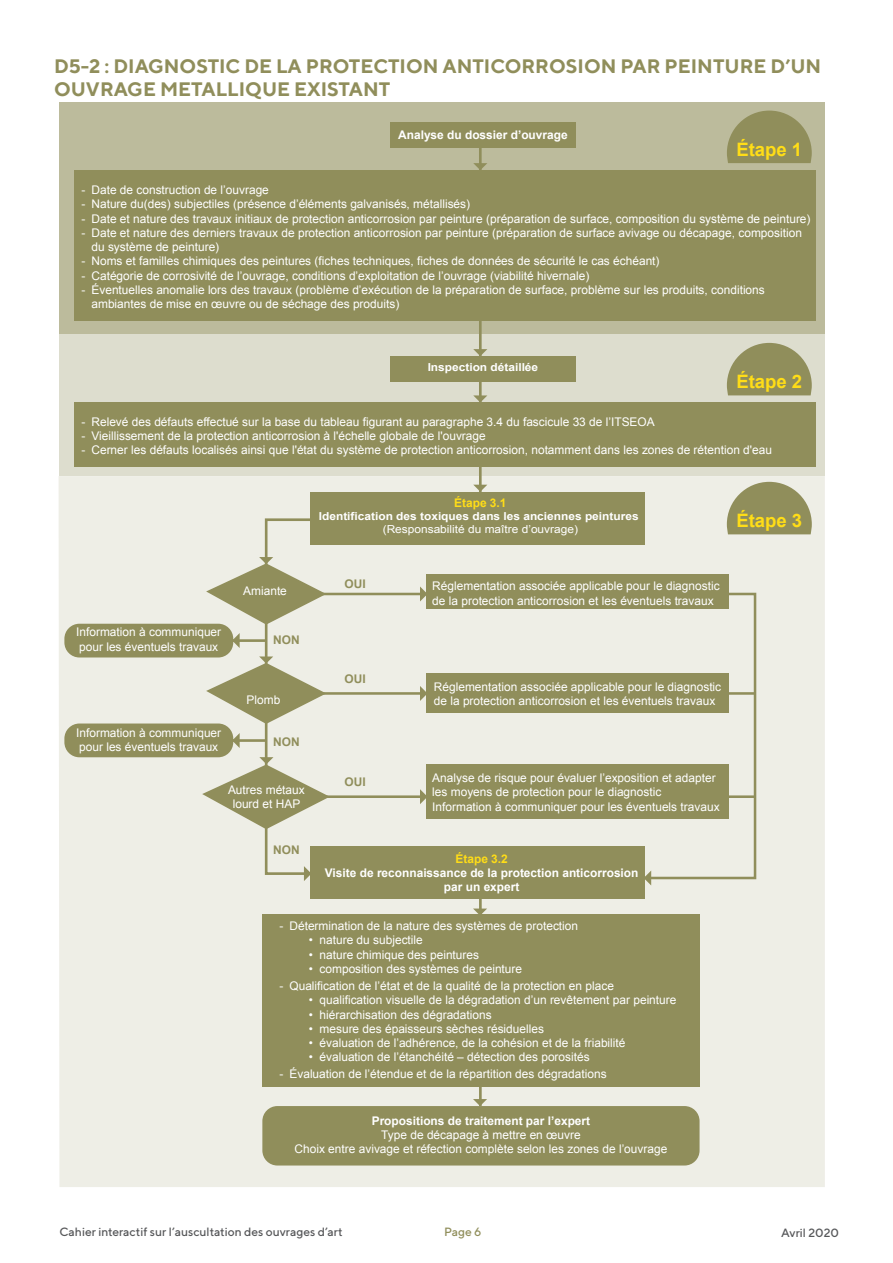
<style>
.page{position:relative;width:893px;height:1263px;background:#fff}
.page>*{position:absolute;margin:0;border:0;box-sizing:border-box;transform-origin:0 0}
.t1{font:700 19.5px/23.4px "TT Norms";color:#908e5b}
.t2{font:700 18.6px "Arial";color:#ffdd17}
.t3{font:500 12px "TT Norms";color:#57585a}
.t4{font:500 12px "TT Norms";color:#908e5b}
.t5{font:11.85px/14.2px "Arial";color:#fff}
.t6{font:700 11.85px/14.2px "Arial";color:#fff;text-align:center}
.t7{font:700 11.85px "Arial";color:#908e5b}
.t8{font:700 11.85px "Arial";color:#ffdd17}
.t9{font:700 10.95px "Arial";color:#fff;scale:1.08 1}
.t10{font:10.95px "Arial";color:#fff;scale:1.08 1}
</style>
<div class="page">
<div style="left:59px;top:476px;width:766px;height:711px;background:#eeeee6"></div>
<div style="left:59px;top:334px;width:765px;height:142px;background:#ddddce"></div>
<div style="left:59px;top:102px;width:765px;height:232px;background:#bcbb9c"></div>
<hr style="left:479px;top:891px;width:3px;height:215px;background:#908e5b">
<div style="left:343px;top:591px;width:415px;height:289px;background:#eeeee6"></div>
<hr style="left:303px;top:692px;width:452px;height:3px;background:#908e5b">
<hr style="left:299px;top:795px;width:456px;height:3px;background:#908e5b">
<hr style="left:479px;top:125px;width:3px;height:382px;background:#908e5b">
<div style="left:426px;top:764px;width:302px;height:55px;background:#908e5b"></div>
<div style="left:75px;top:402px;width:741px;height:64px;background:#908e5b"></div>
<div style="left:262px;top:914px;width:437px;height:173px;background:#908e5b"></div>
<div style="left:75px;top:170px;width:741px;height:151px;background:#908e5b"></div>
<svg style="left:727px;top:343px;width:85px;height:52px"></svg>
<div style="left:390px;top:122px;width:186px;height:26px;background:#908e5b"></div>
<div style="left:390px;top:356px;width:186px;height:26px;background:#908e5b"></div>
<svg style="left:727px;top:111px;width:85px;height:52px"></svg>
<div style="left:64px;top:624px;width:169px;height:33px;background:#908e5b;border-radius:15px"></div>
<div style="left:64px;top:723px;width:169px;height:34px;background:#908e5b;border-radius:15px"></div>
<div style="left:310px;top:492px;width:335px;height:52px;background:#908e5b"></div>
<svg style="left:727px;top:482px;width:85px;height:52px;background:#a09e73"></svg>
<div style="left:310px;top:847px;width:335px;height:52px;background:#908e5b"></div>
<div style="left:262px;top:1106px;width:437px;height:59px;background:#908e5b;border-radius:15px"></div>
<div style="left:426px;top:574px;width:302px;height:35px;background:#908e5b"></div>
<div style="left:426px;top:673px;width:302px;height:40px;background:#908e5b"></div>
<svg style="left:420px;top:789px;width:6px;height:15px"></svg>
<svg style="left:420px;top:686px;width:6px;height:15px"></svg>
<svg style="left:645px;top:870px;width:6px;height:15px"></svg>
<svg style="left:473px;top:908px;width:14px;height:6px"></svg>
<svg style="left:473px;top:1099px;width:14px;height:7px"></svg>
<svg style="left:473px;top:163px;width:14px;height:7px"></svg>
<svg style="left:473px;top:349px;width:14px;height:7px"></svg>
<svg style="left:473px;top:395px;width:14px;height:7px"></svg>
<svg style="left:473px;top:485px;width:14px;height:7px"></svg>
<svg style="left:420px;top:586px;width:6px;height:15px"></svg>
<svg style="left:202px;top:517px;width:141px;height:364px;background:#cfceb8"></svg>
<h1 class="t1" style="left:54px;top:54px;width:769px">D5-2 : DIAGNOSTIC DE LA PROTECTION ANTICORROSION PAR PEINTURE D’UN<br>OUVRAGE METALLIQUE EXISTANT</h1>
<p class="t6" style="left:398px;top:128px;width:171px">Analyse du dossier d’ouvrage</p>
<h2 class="t2" style="left:736px;top:137px;width:67px">Étape 1</h2>
<p class="t5" style="left:81px;top:183px;width:189px">- Date de construction de l’ouvrage</p>
<p class="t5" style="left:81px;top:197px;width:390px">- Nature du(des) subjectiles (présence d’éléments galvanisés, métallisés)</p>
<p class="t5" style="left:81px;top:211px;width:731px">- Date et nature des travaux initiaux de protection anticorrosion par peinture (préparation de surface, composition du système de peinture)</p>
<p class="t5" style="left:91px;top:226px;width:712px;text-indent:-10px">- Date et nature des derniers travaux de protection anticorrosion par peinture (préparation de surface avivage ou décapage, composition du système de peinture)</p>
<p class="t5" style="left:81px;top:254px;width:580px">- Noms et familles chimiques des peintures (fiches techniques, fiches de données de sécurité le cas échéant)</p>
<p class="t5" style="left:81px;top:269px;width:509px">- Catégorie de corrosivité de l’ouvrage, conditions d’exploitation de l’ouvrage (viabilité hivernale)</p>
<p class="t5" style="left:91px;top:283px;width:675px;text-indent:-10px">- Éventuelles anomalie lors des travaux (problème d’exécution de la préparation de surface, problème sur les produits, conditions ambiantes de mise en œuvre ou de séchage des produits)</p>
<p class="t9" style="left:428px;top:360px;width:104px">Inspection détaillée</p>
<h2 class="t2" style="left:736px;top:370px;width:67px">Étape 2</h2>
<p class="t5" style="left:81px;top:415px;width:575px">- Relevé des défauts effectué sur la base du tableau figurant au paragraphe 3.4 du fascicule 33 de l’ITSEOA</p>
<p class="t5" style="left:81px;top:429px;width:406px">- Vieillissement de la protection anticorrosion à l'échelle globale de l'ouvrage</p>
<p class="t5" style="left:81px;top:443px;width:692px">- Cerner les défauts localisés ainsi que l'état du système de protection anticorrosion, notamment dans les zones de rétention d'eau</p>
<p class="t8" style="left:454px;top:495px;width:54px">Étape 3.1</p>
<p class="t9" style="left:319px;top:509px;width:298px">Identification des toxiques dans les anciennes peintures</p>
<p class="t10" style="left:383px;top:522px;width:182px">(Responsabilité du maître d’ouvrage)</p>
<h2 class="t2" style="left:736px;top:509px;width:67px">Étape 3</h2>
<p class="t5" style="left:76px;top:625px;width:146px">Information à communiquer pour les éventuels travaux</p>
<p class="t5" style="left:76px;top:726px;width:146px">Information à communiquer pour les éventuels travaux</p>
<p class="t5" style="left:243px;top:584px;width:45px">Amiante</p>
<p class="t7" style="left:273px;top:632px;width:28px">NON</p>
<p class="t5" style="left:247px;top:692px;width:35px">Plomb</p>
<p class="t7" style="left:273px;top:734px;width:28px">NON</p>
<p class="t5" style="left:228px;top:782px;width:78px;text-align:center">Autres métaux lourd et HAP</p>
<p class="t7" style="left:273px;top:842px;width:28px">NON</p>
<p class="t7" style="left:344px;top:576px;width:23px">OUI</p>
<p class="t7" style="left:344px;top:671px;width:23px">OUI</p>
<p class="t7" style="left:344px;top:774px;width:23px">OUI</p>
<p class="t5" style="left:432px;top:579px;width:289px">Réglementation associée applicable pour le diagnostic de la protection anticorrosion et les éventuels travaux</p>
<p class="t5" style="left:434px;top:679px;width:289px">Réglementation associée applicable pour le diagnostic de la protection anticorrosion et les éventuels travaux</p>
<p class="t5" style="left:432px;top:772px;width:285px;line-height:13.2px">Analyse de risque pour évaluer l’exposition et adapter les moyens de protection pour le diagnostic</p>
<p class="t5" style="left:432px;top:800px;width:289px">Information à communiquer pour les éventuels travaux</p>
<p class="t8" style="left:456px;top:851px;width:54px">Étape 3.2</p>
<p class="t6" style="left:325px;top:866px;width:315px">Visite de reconnaissance de la protection anticorrosion par un expert</p>
<p class="t5" style="left:279px;top:919px;width:300px">- Détermination de la nature des systèmes de protection</p>
<p class="t5" style="left:309px;top:933px;width:115px">• nature du subjectile</p>
<p class="t5" style="left:309px;top:947px;width:172px">• nature chimique des peintures</p>
<p class="t5" style="left:309px;top:962px;width:215px">• composition des systèmes de peinture</p>
<p class="t5" style="left:279px;top:979px;width:336px">- Qualification de l’état et de la qualité de la protection en place</p>
<p class="t5" style="left:309px;top:993px;width:369px">• qualification visuelle de la dégradation d’un revêtement par peinture</p>
<p class="t5" style="left:309px;top:1007px;width:184px">• hiérarchisation des dégradations</p>
<p class="t5" style="left:309px;top:1022px;width:237px">• mesure des épaisseurs sèches résiduelles</p>
<p class="t5" style="left:309px;top:1036px;width:318px">• évaluation de l’adhérence, de la cohésion et de la friabilité</p>
<p class="t5" style="left:309px;top:1050px;width:282px">• évaluation de l’étanchéité – détection des porosités</p>
<p class="t5" style="left:279px;top:1067px;width:329px">- Évaluation de l’étendue et de la répartition des dégradations</p>
<p class="t6" style="left:372px;top:1114px;width:220px">Propositions de traitement par l’expert</p>
<p class="t5" style="left:295px;top:1128px;width:374px;text-align:center">Type de décapage à mettre en œuvre<br>Choix entre avivage et réfection complète selon les zones de l’ouvrage</p>
<p class="t3" style="left:60px;top:1224px;width:285px">Cahier interactif sur l’auscultation des ouvrages d’art</p>
<p class="t4" style="left:444px;top:1224px;width:39px">Page 6</p>
<p class="t3" style="left:781px;top:1225px;width:59px">Avril 2020</p>
</div>
